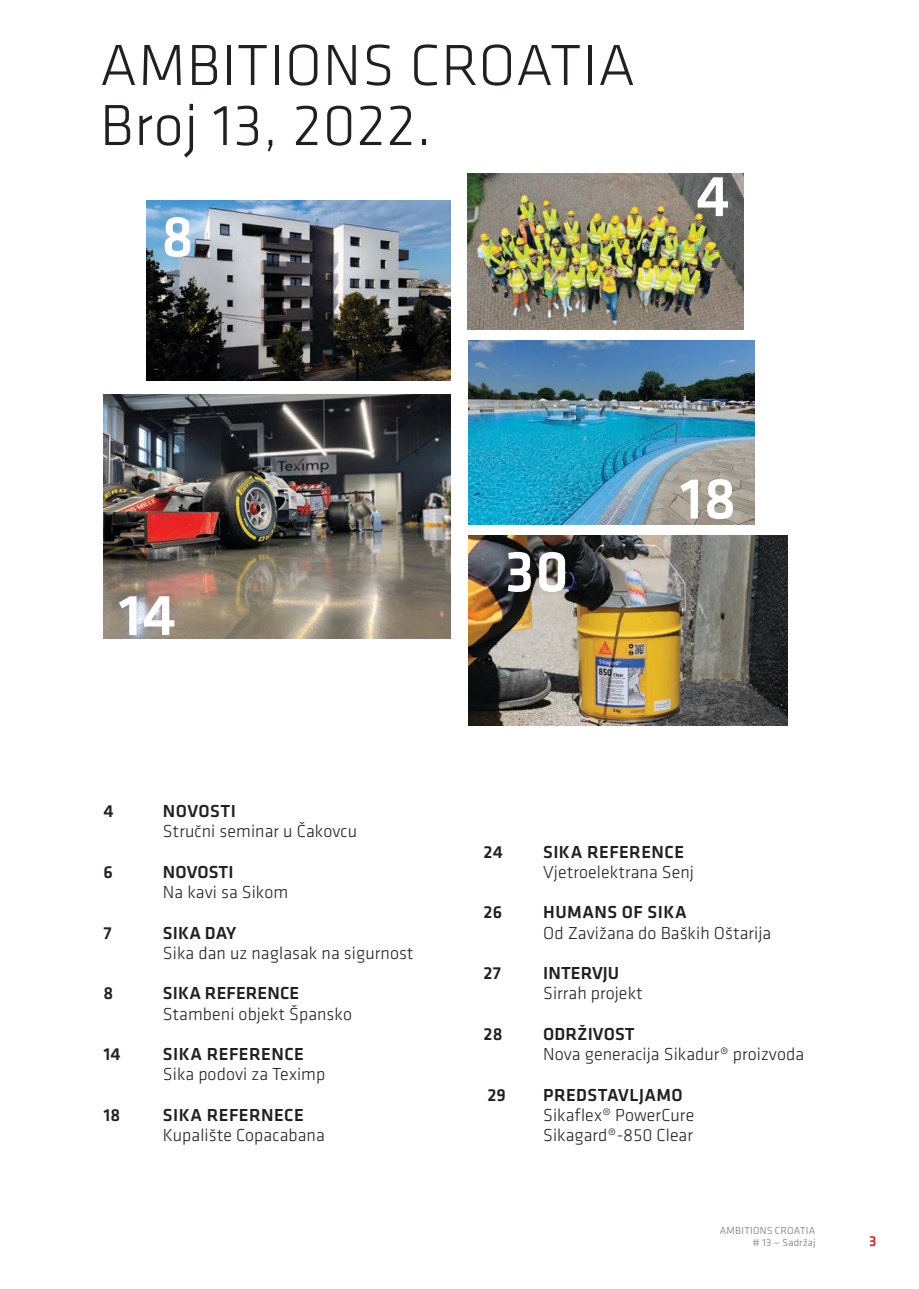
<style>
.page{position:relative;width:919px;height:1289px;background:#fff}
.page>*{position:absolute;margin:0;border:0;box-sizing:border-box;transform-origin:0 0}
.SI_Headline_1_MAgazi{font:300 60px "Klavika";letter-spacing:.015em;color:#231f20}
.SI_Headline_1_MAgazi-2{font:500 60px "Klavika";color:#fff}
.SI_Content_Magazine{font:300 18px/20.2px "Klavika";letter-spacing:.005em;color:#231f20}
.SI_Content_Magazine-2{font:500 18px "Klavika";letter-spacing:.025em;color:#231f20}
.SI_Content_Magazine-3{font:500 18px "Klavika";letter-spacing:.005em;color:#231f20}
.t1{font:500 15px "Klavika";color:#ed1c24}
.t2{font:300 10.5px "Klavika";letter-spacing:.025em;color:#6d6f71}
.s1{font-weight:500}
</style>
<div class="page">
<img style="left:146px;top:201px;width:305px;height:179px">
<img style="left:103px;top:395px;width:348px;height:244px">
<img style="left:467px;top:173px;width:276px;height:156px">
<img style="left:468px;top:535px;width:319px;height:190px">
<img style="left:468px;top:340px;width:286px;height:184px">
<p class="SI_Headline_1_MAgazi" style="left:100px;top:29px;width:537px">AMBITIONS CROATIA</p>
<p class="SI_Headline_1_MAgazi" style="left:100px;top:89px;width:333px">Broj 13, 2022.</p>
<p class="SI_Headline_1_MAgazi-2" style="left:161px;top:196px;width:34px">8</p>
<p class="SI_Headline_1_MAgazi-2" style="left:695px;top:156px;width:35px">4</p>
<p class="SI_Headline_1_MAgazi-2" style="left:118px;top:574px;width:59px">14</p>
<p class="SI_Content_Magazine-2" style="left:103px;top:798px;width:12px">4</p>
<p class="SI_Content_Magazine" style="left:163px;top:800px;width:196px"><span class="s1">NOVOSTI<br></span>Stručni seminar u Čakovcu</p>
<p class="SI_Content_Magazine-2" style="left:103px;top:859px;width:11px">6</p>
<p class="SI_Content_Magazine-3" style="left:163px;top:859px;width:72px">NOVOSTI</p>
<p class="SI_Content_Magazine" style="left:163px;top:881px;width:127px">Na kavi sa Sikom</p>
<p class="SI_Content_Magazine-2" style="left:103px;top:920px;width:10px">7</p>
<p class="SI_Content_Magazine" style="left:163px;top:922px;width:252px"><span class="s1">SIKA DAY<br></span>Sika dan uz naglasak na sigurnost</p>
<p class="SI_Content_Magazine-2" style="left:103px;top:981px;width:11px">8</p>
<p class="SI_Content_Magazine" style="left:163px;top:983px;width:190px"><span class="s1">SIKA REFERENCE<br></span>Stambeni objekt Špansko</p>
<p class="SI_Content_Magazine-2" style="left:103px;top:1041px;width:19px">14</p>
<p class="SI_Content_Magazine" style="left:163px;top:1043px;width:164px"><span class="s1">SIKA REFERENCE<br></span>Sika podovi za Teximp</p>
<p class="SI_Content_Magazine-2" style="left:103px;top:1102px;width:18px">18</p>
<p class="SI_Content_Magazine-2" style="left:163px;top:1102px;width:142px">SIKA REFERNECE</p>
<p class="SI_Content_Magazine" style="left:163px;top:1124px;width:163px">Kupalište Copacabana</p>
<p class="SI_Headline_1_MAgazi-2" style="left:505px;top:531px;width:66px">30</p>
<p class="SI_Headline_1_MAgazi-2" style="left:679px;top:458px;width:58px">18</p>
<p class="SI_Content_Magazine-2" style="left:483px;top:839px;width:21px">24</p>
<p class="SI_Content_Magazine" style="left:543px;top:841px;width:152px"><span class="s1">SIKA REFERENCE<br></span>Vjetroelektrana Senj</p>
<p class="SI_Content_Magazine-2" style="left:483px;top:900px;width:20px">26</p>
<p class="SI_Content_Magazine-2" style="left:543px;top:900px;width:145px">HUMANS OF SIKA</p>
<p class="SI_Content_Magazine" style="left:543px;top:922px;width:230px">Od Zavižana do Baških Oštarija</p>
<p class="SI_Content_Magazine-2" style="left:483px;top:960px;width:19px">27</p>
<p class="SI_Content_Magazine" style="left:543px;top:962px;width:101px"><span class="s1">INTERVJU<br></span>Sirrah projekt</p>
<p class="SI_Content_Magazine-2" style="left:483px;top:1021px;width:20px">28</p>
<p class="SI_Content_Magazine" style="left:543px;top:1023px;width:262px"><span class="s1">ODRŽIVOST<br></span>Nova generacija Sikadur® proizvoda</p>
<p class="SI_Content_Magazine-2" style="left:487px;top:1082px;width:20px">29</p>
<p class="SI_Content_Magazine-2" style="left:543px;top:1082px;width:141px">PREDSTAVLJAMO</p>
<p class="SI_Content_Magazine" style="left:543px;top:1104px;width:153px">Sikaflex® PowerCure</p>
<p class="SI_Content_Magazine" style="left:543px;top:1124px;width:151px">Sikagard®-850 Clear</p>
<p class="t2" style="left:719px;top:1223px;width:97px">AMBITIONS CROATIA</p>
<p class="t2" style="left:752px;top:1236px;width:64px"># 13 — Sadržaj</p>
<p class="t1" style="left:869px;top:1231px;width:9px">3</p>
</div>
